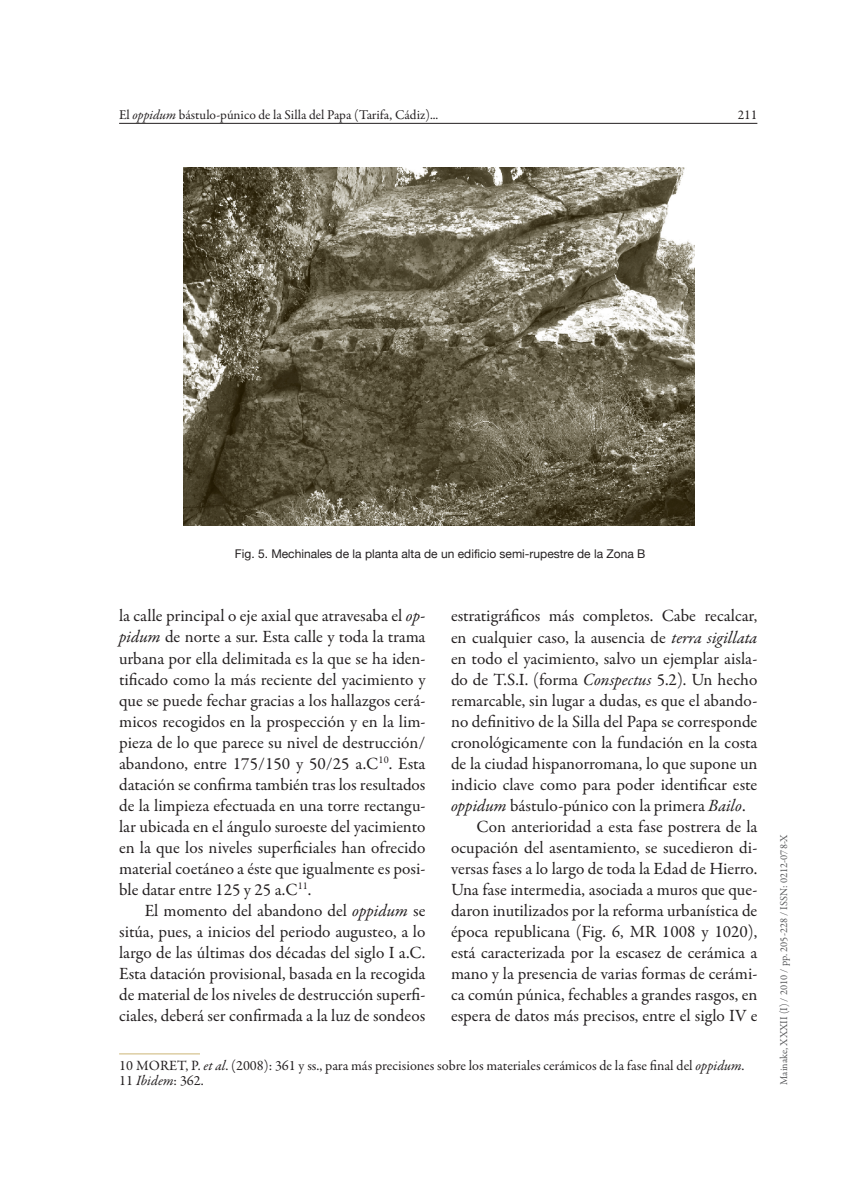
<style>
.page{position:relative;width:851px;height:1191px;background:#fff}
.page>*{position:absolute;margin:0;border:0;box-sizing:border-box;transform-origin:0 0}
.t1{font:17.25px/21px "Garamond Premr Pro";color:#231f20;text-align:justify}
.t2{font:14.25px/15px "Garamond Premr Pro";color:#231f20}
.t3{font:13.5px "Garamond Premr Pro";color:#231f20}
.t4{font:12px "Helvetica Neue";color:#231f20}
.t5{font:10.5px "Garamond Premr Pro";color:#57585a}
.s1{font-style:italic}
</style>
<div class="page">
<hr style="left:119px;top:123px;width:638px;height:1px;background:#231f20">
<img style="left:184px;top:168px;width:510px;height:357px">
<hr style="left:119px;top:1053px;width:81px;height:1px;background:#ccb576">
<p class="t3" style="left:119px;top:107px;width:320px">El <span class="s1">oppidum</span> bástulo-púnico de la Silla del Papa (Tarifa, Cádiz)...</p>
<p class="t3" style="left:737px;top:107px;width:21px">211</p>
<p class="t4" style="left:235px;top:547px;width:412px">Fig. 5. Mechinales de la planta alta de un edificio semi-rupestre de la Zona B</p>
<p class="t1" style="left:119px;top:606px;width:308px">la calle principal o eje axial que atravesaba el <span class="s1">op&shy;pidum</span> de norte a sur. Esta calle y toda la trama urbana por ella delimitada es la que se ha iden&shy;tificado como la más reciente del yacimiento y que se puede fechar gracias a los hallazgos cerá&shy;micos recogidos en la prospección y en la lim&shy;pieza de lo que parece su nivel de destrucción/ abandono, entre 175/150 y 50/25 a.C<sup>10</sup>. Esta datación se confirma también tras los resultados de la limpieza efectuada en una torre rectangu&shy;lar ubicada en el ángulo suroeste del yacimiento en la que los niveles superficiales han ofrecido material coetáneo a éste que igualmente es posi&shy;ble datar entre 125 y 25 a.C<sup>11</sup>.</p>
<p class="t1" style="left:119px;top:900px;width:308px;text-indent:26px">El momento del abandono del <span class="s1">oppidum</span> se sitúa, pues, a inicios del periodo augusteo, a lo largo de las últimas dos décadas del siglo I a.C.<br>Esta datación provisional, basada en la recogida de material de los niveles de destrucción superfi&shy;ciales, deberá ser confirmada a la luz de sondeos</p>
<p class="t1" style="left:451px;top:606px;width:308px">estratigráficos más completos. Cabe recalcar,</p>
<p class="t1" style="left:451px;top:627px;width:308px">en cualquier caso, la ausencia de <span class="s1">terra sigillata</span></p>
<p class="t1" style="left:451px;top:648px;width:308px">en todo el yacimiento, salvo un ejemplar aisla-</p>
<p class="t1" style="left:451px;top:669px;width:308px">do de T.S.I. (forma <span class="s1">Conspectus</span> 5.2). Un hecho</p>
<p class="t1" style="left:451px;top:690px;width:308px">remarcable, sin lugar a dudas, es que el abando-</p>
<p class="t1" style="left:451px;top:711px;width:308px">no definitivo de la Silla del Papa se corresponde</p>
<p class="t1" style="left:451px;top:732px;width:308px">cronológicamente con la fundación en la costa</p>
<p class="t1" style="left:451px;top:753px;width:308px">de la ciudad hispanorromana, lo que supone un</p>
<p class="t1" style="left:451px;top:774px;width:308px">indicio clave como para poder identificar este</p>
<p class="t1" style="left:451px;top:795px;width:296px"><span class="s1">oppidum</span> bástulo-púnico con la primera <span class="s1">Bailo</span>.</p>
<p class="t1" style="left:476px;top:816px;width:282px">Con anterioridad a esta fase postrera de la</p>
<p class="t1" style="left:451px;top:837px;width:308px">ocupación del asentamiento, se sucedieron di-</p>
<p class="t1" style="left:451px;top:858px;width:308px">versas fases a lo largo de toda la Edad de Hierro.</p>
<p class="t1" style="left:451px;top:879px;width:308px">Una fase intermedia, asociada a muros que que-</p>
<p class="t1" style="left:451px;top:900px;width:308px">daron inutilizados por la reforma urbanística de</p>
<p class="t1" style="left:451px;top:921px;width:308px">época republicana (Fig. 6, MR 1008 y 1020),</p>
<p class="t1" style="left:451px;top:942px;width:308px">está caracterizada por la escasez de cerámica a</p>
<p class="t1" style="left:451px;top:963px;width:308px">mano y la presencia de varias formas de cerámi-</p>
<p class="t1" style="left:451px;top:985px;width:308px">ca común púnica, fechables a grandes rasgos, en</p>
<p class="t1" style="left:451px;top:1006px;width:308px">espera de datos más precisos, entre el siglo IV e</p>
<p class="t2" style="left:119px;top:1058px;width:626px">10 MORET, P. <span class="s1">et al</span>. (2008): 361 y ss., para más precisiones sobre los materiales cerámicos de la fase final del <span class="s1">oppidum</span>.<br>11 <span class="s1">Ibidem</span>: 362.</p>
<p class="t5" style="left:777px;top:1084px;width:252px;rotate:-90deg">Mainake, XXXII (I) / 2010 / pp. 205-228 / ISSN: 0212-078-X</p>
</div>
